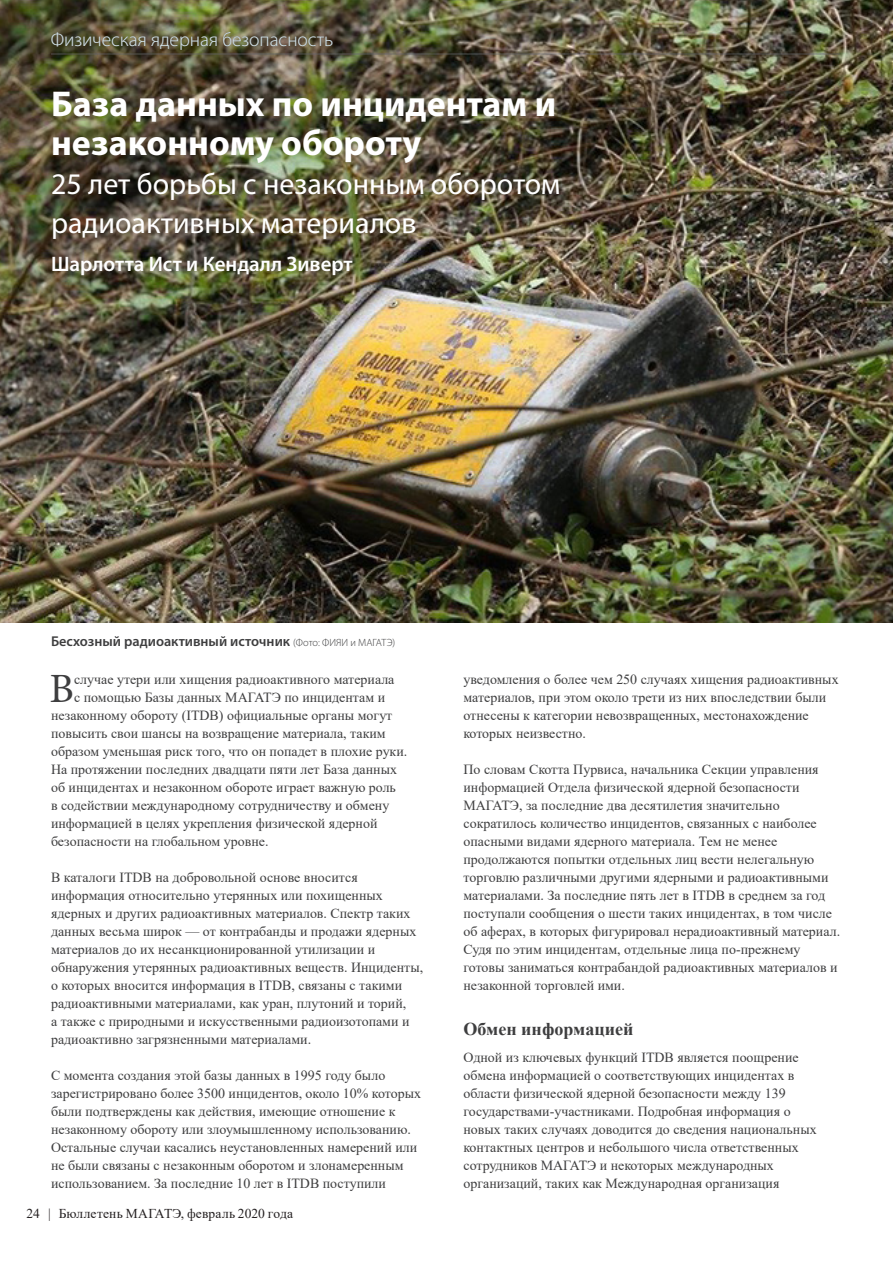
<style>
.page{position:relative;width:893px;height:1263px;background:#fff}
.page>*{position:absolute;margin:0;border:0;box-sizing:border-box;transform-origin:0 0}
.Body_Frist_Para{font:41.7px "Minion Pro";color:#3e3e3f}
.Story_Title{font:700 36px/39px "Myriad Pro";color:#fff}
.Story_Subtitle{font:30px/39px "Myriad Pro";color:#fff}
.Author-top{font:600 21px "Myriad Pro";color:#fff}
.Theme_Header_-_story{font:300 19.5px "Myriad Pro";color:#d5e5e8}
.Paragraph_Heading_01{font:700 18px "Times New Roman";color:#3e3e3f}
.Photo_caption{font:600 14.25px "Myriad Pro";color:#3e3e3f}
.Body_Text{font:13.95px/18px "Times New Roman";color:#3e3e3f}
.Body_Frist_Para-2{font:13.95px "Times New Roman";color:#3e3e3f}
.Body_Text_-_no_space{font:13.95px/18px "Times New Roman";color:#3e3e3f}
.t1{font:13.5px "Times New Roman";letter-spacing:.01em;color:#231f20}
.s1{font-weight:300;font-size:10.5px}
</style>
<div class="page">
<img style="left:0;top:0;width:893px;height:622px">
<hr style="left:51px;top:54px;width:789px;height:1px;background:#636366">
<p class="Theme_Header_-_story" style="left:51px;top:29px;width:284px">Физическая ядерная безопасность</p>
<p class="Story_Title" style="left:51px;top:83px;width:507px">База данных по инцидентам и незаконному обороту</p>
<p class="Story_Subtitle" style="left:51px;top:164px;width:511px">25 лет борьбы с незаконным оборотом радиоактивных материалов</p>
<p class="Author-top" style="left:51px;top:251px;width:303px">Шарлотта Ист и Кендалл Зиверт</p>
<p class="Photo_caption" style="left:51px;top:633px;width:346px">Бесхозный радиоактивный источник <span class="s1">(Фото: ФИЯИ и МАГАТЭ)</span></p>
<p class="Body_Frist_Para" style="left:50px;top:661px;width:26px">В</p>
<p class="Body_Frist_Para-2" style="left:74px;top:669px;width:322px">случае утери или хищения радиоактивного материала</p>
<p class="Body_Frist_Para-2" style="left:74px;top:687px;width:313px">с помощью Базы данных МАГАТЭ по инцидентам и</p>
<p class="Body_Frist_Para-2" style="left:51px;top:705px;width:343px">незаконному обороту (ITDB) официальные органы могут</p>
<p class="Body_Frist_Para-2" style="left:51px;top:723px;width:336px">повысить свои шансы на возвращение материала, таким</p>
<p class="Body_Frist_Para-2" style="left:51px;top:741px;width:358px">образом уменьшая риск того, что он попадет в плохие руки.</p>
<p class="Body_Frist_Para-2" style="left:51px;top:759px;width:348px">На протяжении последних двадцати пяти лет База данных</p>
<p class="Body_Frist_Para-2" style="left:51px;top:777px;width:346px">об инцидентах и незаконном обороте играет важную роль</p>
<p class="Body_Frist_Para-2" style="left:51px;top:795px;width:340px">в содействии международному сотрудничеству и обмену</p>
<p class="Body_Frist_Para-2" style="left:51px;top:813px;width:328px">информацией в целях укрепления физической ядерной</p>
<p class="Body_Frist_Para-2" style="left:51px;top:831px;width:219px">безопасности на глобальном уровне.</p>
<p class="Body_Text" style="left:51px;top:868px;width:374px">В каталоги ITDB на добровольной основе вносится информация относительно утерянных или похищенных ядерных и других радиоактивных материалов. Спектр таких данных весьма широк — от контрабанды и продажи ядерных материалов до их несанкционированной утилизации и обнаружения утерянных радиоактивных веществ. Инциденты, о которых вносится информация в ITDB, связаны с такими радиоактивными материалами, как уран, плутоний и торий,<br>а также с природными и искусственными радиоизотопами и радиоактивно загрязненными материалами.</p>
<p class="Body_Text" style="left:51px;top:1066px;width:371px">С момента создания этой базы данных в 1995 году было зарегистрировано более 3500 инцидентов, около 10% которых были подтверждены как действия, имеющие отношение к незаконному обороту или злоумышленному использованию.<br>Остальные случаи касались неустановленных намерений или не были связаны с незаконным оборотом и злонамеренным использованием. За последние 10 лет в ITDB поступили</p>
<p class="t1" style="left:26px;top:1204px;width:268px">24 | Бюллетень МАГАТЭ, февраль 2020 года</p>
<p class="Body_Text" style="left:463px;top:670px;width:377px">уведомления о более чем 250 случаях хищения радиоактивных материалов, при этом около трети из них впоследствии были отнесены к категории невозвращенных, местонахождение которых неизвестно.</p>
<p class="Body_Text" style="left:463px;top:760px;width:378px">По словам Скотта Пурвиса, начальника Секции управления информацией Отдела физической ядерной безопасности МАГАТЭ, за последние два десятилетия значительно сократилось количество инцидентов, связанных с наиболее опасными видами ядерного материала. Тем не менее продолжаются попытки отдельных лиц вести нелегальную торговлю различными другими ядерными и радиоактивными материалами. За последние пять лет в ITDB в среднем за год поступали сообщения о шести таких инцидентах, в том числе об аферах, в которых фигурировал нерадиоактивный материал.<br>Судя по этим инцидентам, отдельные лица по-прежнему готовы заниматься контрабандой радиоактивных материалов и незаконной торговлей ими.</p>
<p class="Paragraph_Heading_01" style="left:463px;top:1016px;width:171px">Обмен информацией</p>
<p class="Body_Text_-_no_space" style="left:463px;top:1048px;width:355px">Одной из ключевых функций ITDB является поощрение обмена информацией о соответствующих инцидентах в области физической ядерной безопасности между 139 государствами-участниками. Подробная информация о новых таких случаях доводится до сведения национальных контактных центров и небольшого числа ответственных сотрудников МАГАТЭ и некоторых международных организаций, таких как Международная организация</p>
</div>
